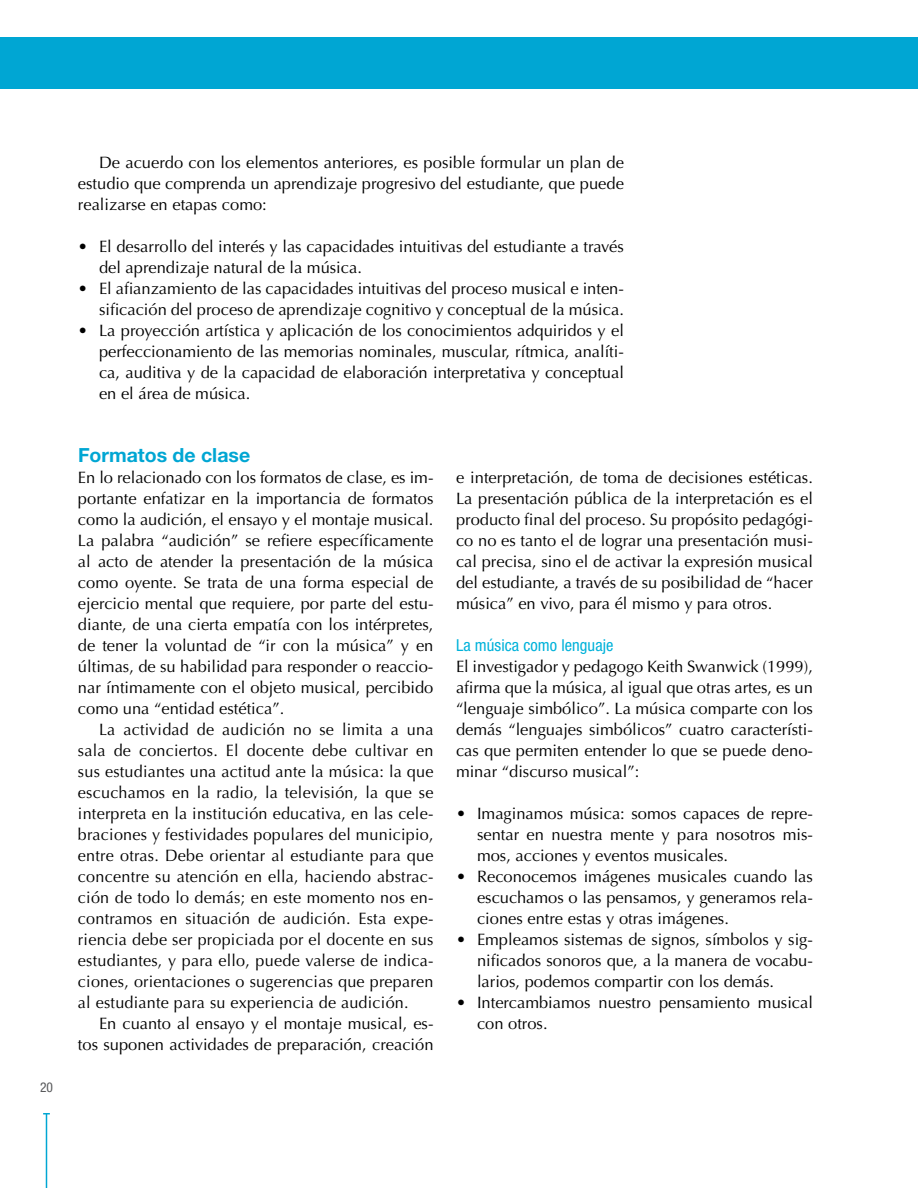
<style>
.page{position:relative;width:918px;height:1188px;background:#fff}
.page>*{position:absolute;margin:0;border:0;box-sizing:border-box;transform-origin:0 0}
.t1{font:700 19.5px "Helvetica Neue LT Std";color:#00a6d3}
.t2{font:16.5px/21px "Optima LT Std";color:#000;text-align:justify}
.t3{font:condensed 16.5px "Helvetica Neue LT Std";letter-spacing:.005em;color:#00b2da}
.t4{font:condensed 13.5px "Helvetica Neue LT Std";color:#58595b}
</style>
<div class="page">
<hr style="left:46px;top:1114px;width:1px;height:74px;background:#00a6d3">
<div style="left:0;top:37px;width:918px;height:51px;background:#00a6d3"></div>
<p class="t4" style="left:40px;top:1079px;width:14px">20</p>
<p class="t2" style="left:78px;top:152px;width:548px;text-indent:21px">De acuerdo con los elementos anteriores, es posible formular un plan de estudio que comprenda un aprendizaje progresivo del estudiante, que puede realizarse en etapas como:</p>
<p class="t2" style="left:99px;top:236px;width:526px;text-indent:-21px">• El desarrollo del interés y las capacidades intuitivas del estudiante a través del aprendizaje natural de la música.</p>
<p class="t2" style="left:78px;top:278px;width:547px;text-align:right">• El afianzamiento de las capacidades intuitivas del proceso musical e inten&shy;sificación del proceso de aprendizaje cognitivo y conceptual de la música.</p>
<p class="t2" style="left:99px;top:320px;width:527px;text-indent:-21px">• La proyección artística y aplicación de los conocimientos adquiridos y el perfeccionamiento de las memorias nominales, muscular, rítmica, analíti&shy;ca, auditiva y de la capacidad de elaboración interpretativa y conceptual en el área de música.</p>
<p class="t1" style="left:78px;top:443px;width:174px">Formatos de clase</p>
<p class="t2" style="left:78px;top:467px;width:357px">En lo relacionado con los formatos de clase, es im&shy;portante enfatizar en la importancia de formatos como la audición, el ensayo y el montaje musical.<br>La palabra “audición” se refiere específicamente al acto de atender la presentación de la música como oyente. Se trata de una forma especial de ejercicio mental que requiere, por parte del estu&shy;diante, de una cierta empatía con los intérpretes, de tener la voluntad de “ir con la música” y en últimas, de su habilidad para responder o reaccio&shy;nar íntimamente con el objeto musical, percibido como una “entidad estética”.</p>
<p class="t2" style="left:78px;top:719px;width:357px;text-indent:21px">La actividad de audición no se limita a una sala de conciertos. El docente debe cultivar en sus estudiantes una actitud ante la música: la que escuchamos en la radio, la televisión, la que se interpreta en la institución educativa, en las cele&shy;braciones y festividades populares del municipio, entre otras. Debe orientar al estudiante para que concentre su atención en ella, haciendo abstrac&shy;ción de todo lo demás; en este momento nos en&shy;contramos en situación de audición. Esta expe&shy;riencia debe ser propiciada por el docente en sus estudiantes, y para ello, puede valerse de indica&shy;ciones, orientaciones o sugerencias que preparen al estudiante para su experiencia de audición.</p>
<p class="t2" style="left:78px;top:1013px;width:357px;text-align:right">En cuanto al ensayo y el montaje musical, es&shy;tos suponen actividades de preparación, creación</p>
<p class="t2" style="left:456px;top:467px;width:359px">e interpretación, de toma de decisiones estéticas.<br>La presentación pública de la interpretación es el producto final del proceso. Su propósito pedagógi&shy;co no es tanto el de lograr una presentación musi&shy;cal precisa, sino el de activar la expresión musical del estudiante, a través de su posibilidad de “hacer música” en vivo, para él mismo y para otros.</p>
<p class="t3" style="left:456px;top:636px;width:159px">La música como lenguaje</p>
<p class="t2" style="left:456px;top:656px;width:359px">El investigador y pedagogo Keith Swanwick (1999), afirma que la música, al igual que otras artes, es un “lenguaje simbólico”. La música comparte con los demás “lenguajes simbólicos” cuatro característi&shy;cas que permiten entender lo que se puede deno&shy;minar “discurso musical”:</p>
<p class="t2" style="left:477px;top:803px;width:338px;text-indent:-21px">• Imaginamos música: somos capaces de repre&shy;sentar en nuestra mente y para nosotros mis&shy;mos, acciones y eventos musicales.</p>
<p class="t2" style="left:477px;top:866px;width:337px;text-indent:-21px">• Reconocemos imágenes musicales cuando las escuchamos o las pensamos, y generamos rela&shy;ciones entre estas y otras imágenes.</p>
<p class="t2" style="left:477px;top:929px;width:338px;text-indent:-21px">• Empleamos sistemas de signos, símbolos y sig&shy;nificados sonoros que, a la manera de vocabu&shy;larios, podemos compartir con los demás.</p>
<p class="t2" style="left:477px;top:992px;width:338px;text-indent:-21px">• Intercambiamos nuestro pensamiento musical con otros.</p>
</div>
